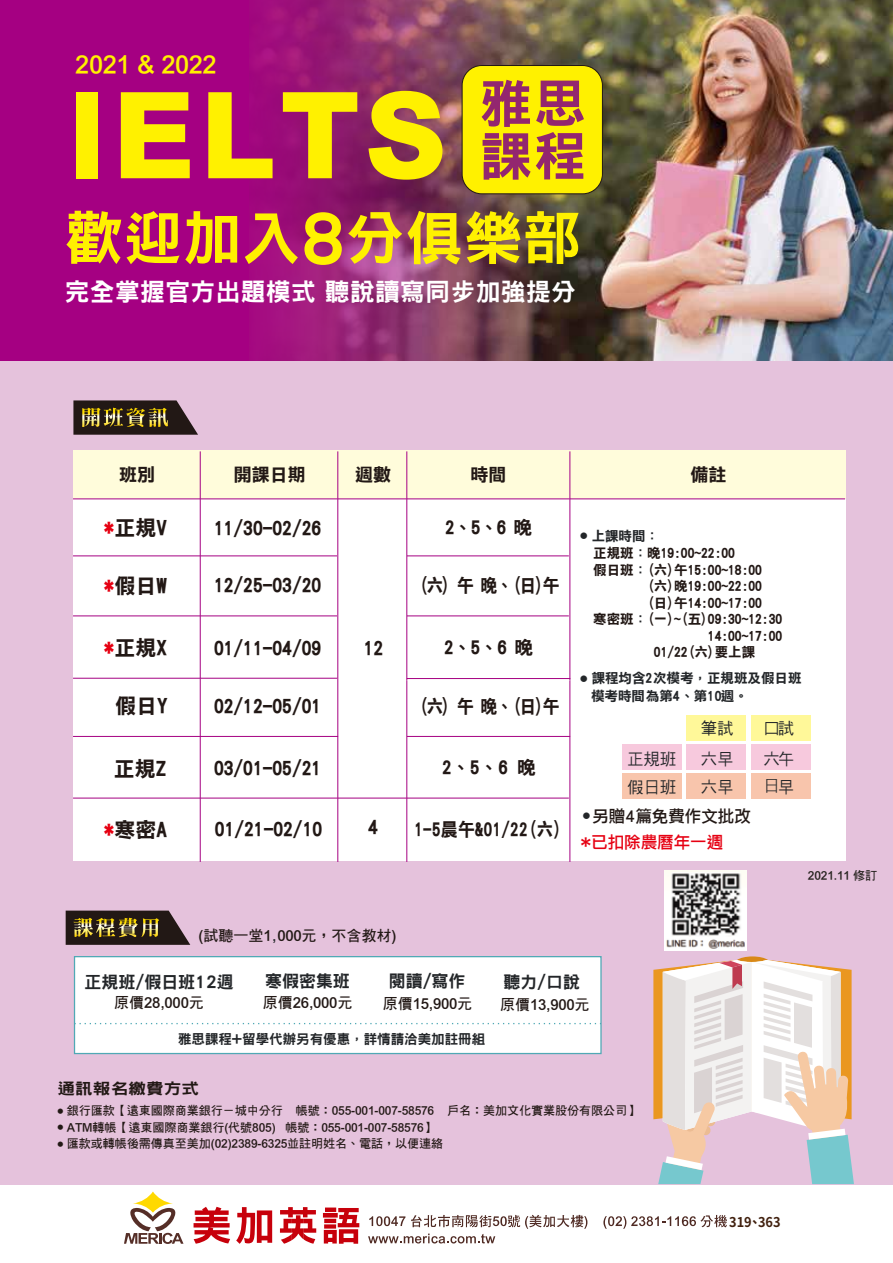
<style>
.page{position:relative;width:893px;height:1263px;background:#fff}
.page>*{position:absolute;margin:0;border:0;box-sizing:border-box;transform-origin:0 0}
.t1{font:120px "DF Hei UB HKP BF";letter-spacing:.05em;color:#fff100}
.t2{font:58.5px "DFN Hei XB HKP BF";letter-spacing:.01em;color:#fff100}
.t3{font:52.5px/52.5px "DFN Hei XB HKP BF";color:#93266f}
.t4{font:25.5px "DF Hei Bd HKP BF";color:#fff100}
.t5{font:24.75px "DFN Hei XB HKP BF";letter-spacing:.015em;color:#fff}
.t6{font:21px "DF Li Hei W7 WIN BF";color:#221815}
.t7{font:19.5px "DF Li Hei W7 WIN BF";color:#221815}
.t8{font:18.75px "DF Li Hei W7 WIN BF";letter-spacing:.02em;color:#221815;scale:.9 1}
.t9{font:18.75px "DF Li Hei W7 WIN BF";letter-spacing:.02em;color:#221815}
.t10{font:18px "DF Li Hei Std W7";color:#221815}
.t11{font:16.95px "DFN Hei XB HKP BF";color:#232629}
.t12{font:16.5px/25.8px "DF Li Hei W5 WINP BF";color:#221815}
.t13{font:16.35px/30.5px "DF Hei Md HKP BF";color:#232629}
.t14{font:16.35px "Microsoft Jheng Hei";color:#232629}
.t15{font:15.45px "DFN Hei XB HKP BF";color:#221815;scale:1.15 1}
.t16{font:15px "DF Hei Bd HKP BF";color:#221815}
.t17{font:13.5px "DF Li Hei W7 WIN BF";color:#221815}
.t18{font:13.5px/18px "DF Li Hei W7 WIN BF";color:#232629}
.t19{font:13.5px "DFN Hei XB HKP BF";color:#232629}
.t20{font:700 13.5px "Noto Sans CJ Ktc";color:#41210f;scale:.95 1}
.t21{font:12px "DF Hei Bd HKP BF";color:#221815}
.t22{font:12px "DF Hei Bd HKP BF";color:#24211d}
.s1{font-size:69px}
.s2{color:#e60012}
.s3{font-family:"DF Hei Md HKP BF";font-size:7.5px}
.s4{font-family:"DF Hei Md HKP BF"}
.s5{font-family:"DF Hei Md HKP BF";color:#232629}
.s6{color:#242729}
.s7{font-size:6px}
</style>
<div class="page">
<div style="left:0;top:0;width:893px;height:1185px;background:#e5c2dc"></div>
<div style="left:0;top:0;width:893px;height:361px;background:#a50082"></div>
<img style="left:252px;top:0;width:641px;height:361px">
<div style="left:462px;top:66px;width:140px;height:128px;background:#fff100;border-radius:20px"></div>
<div style="left:462px;top:65px;width:141px;height:129px;border:1px solid #221815;border-radius:20px"></div>
<svg style="left:66px;top:910px;width:124px;height:35px;background:#564734"></svg>
<svg style="left:73px;top:400px;width:125px;height:35px;background:#564735"></svg>
<svg style="left:653px;top:956px;width:201px;height:228px"></svg>
<svg style="left:124px;top:1191px;width:59px;height:53px"></svg>
<svg style="left:194px;top:1207px;width:36px;height:37px"></svg>
<svg style="left:236px;top:1207px;width:36px;height:37px"></svg>
<svg style="left:280px;top:1207px;width:36px;height:37px"></svg>
<svg style="left:323px;top:1207px;width:36px;height:37px"></svg>
<svg style="left:603px;top:1215px;width:124px;height:14px"></svg>
<svg style="left:368px;top:1215px;width:219px;height:28px"></svg>
<div style="left:73px;top:452px;width:773px;height:408px;background:#fff"></div>
<div style="left:73px;top:451px;width:773px;height:48px;background:#fffcdb"></div>
<div style="left:751px;top:715px;width:60px;height:25px;background:#fff899"></div>
<div style="left:751px;top:744px;width:60px;height:25px;background:#f7c9dd"></div>
<div style="left:751px;top:773px;width:60px;height:25px;background:#f8c5ac"></div>
<div style="left:686px;top:715px;width:60px;height:25px;background:#fff899"></div>
<div style="left:686px;top:744px;width:60px;height:25px;background:#f7c9dd"></div>
<div style="left:686px;top:773px;width:60px;height:25px;background:#f8c5ac"></div>
<div style="left:622px;top:744px;width:60px;height:25px;background:#f7c9dd"></div>
<div style="left:622px;top:773px;width:60px;height:25px;background:#f8c5ac"></div>
<hr style="left:73px;top:499px;width:772px;height:1px;background:#a50082">
<hr style="left:73px;top:556px;width:496px;height:1px;background:#a50082">
<hr style="left:73px;top:616px;width:496px;height:1px;background:#a50082">
<div style="left:338px;top:500px;width:69px;height:360px;background:#fff"></div>
<hr style="left:73px;top:798px;width:496px;height:1px;background:#a50082">
<hr style="left:570px;top:451px;width:1px;height:411px;background:#a50082">
<hr style="left:407px;top:451px;width:1px;height:411px;background:#a50082">
<hr style="left:338px;top:451px;width:1px;height:411px;background:#a50082">
<hr style="left:200px;top:451px;width:1px;height:411px;background:#a50082">
<hr style="left:73px;top:678px;width:264px;height:1px;background:#a50082">
<hr style="left:73px;top:736px;width:265px;height:1px;background:#a50082">
<hr style="left:407px;top:678px;width:163px;height:1px;background:#a50082">
<hr style="left:407px;top:736px;width:163px;height:1px;background:#a50082">
<div style="left:74px;top:956px;width:528px;height:98px;background:#fff;border:1px solid #50a9b5"></div>
<svg style="left:74px;top:1023px;width:527px;height:1px"></svg>
<img style="left:664px;top:870px;width:82px;height:80px">
<h3 class="t4" style="left:75px;top:51px;width:143px">2021 &amp; 2022</h3>
<h1 class="t1" style="left:67px;top:75px;width:380px">IELTS</h1>
<h3 class="t3" style="left:480px;top:77px;width:108px">雅思課程</h3>
<h2 class="t2" style="left:65px;top:208px;width:518px">歡迎加入<span class="s1">8</span>分俱樂部</h2>
<h3 class="t5" style="left:65px;top:280px;width:513px">完全掌握官方出題模式聽說讀寫同步加強提分</h3>
<h3 class="t10" style="left:119px;top:464px;width:37px">班別</h3>
<h3 class="t10" style="left:234px;top:464px;width:73px">開課日期</h3>
<h3 class="t10" style="left:355px;top:464px;width:37px">週數</h3>
<h3 class="t10" style="left:470px;top:464px;width:37px">時間</h3>
<h3 class="t10" style="left:690px;top:464px;width:37px">備註</h3>
<h3 class="t6" style="left:104px;top:517px;width:64px"><span class="s2">*</span>正規V</h3>
<h3 class="t6" style="left:104px;top:575px;width:64px"><span class="s2">*</span>假日W</h3>
<h3 class="t7" style="left:214px;top:518px;width:109px">11/30-02/26</h3>
<h3 class="t7" style="left:214px;top:576px;width:109px">12/25-03/20</h3>
<h3 class="t9" style="left:445px;top:518px;width:88px">2、5、6 晚</h3>
<h3 class="t8" style="left:419px;top:576px;width:158px">(六) 午 晚、(日)午</h3>
<p class="t18" style="left:580px;top:526px;width:81px"><span class="s3">●</span> 上課時間<span class="s4">：</span></p>
<p class="t17" style="left:593px;top:546px;width:143px">正規班<span class="s5">：</span>晚19:00~22:00</p>
<p class="t17" style="left:593px;top:563px;width:170px">假日班<span class="s5">：</span>(六)午15:00~18:00</p>
<p class="t17" style="left:647px;top:580px;width:116px">(六)晚19:00~22:00</p>
<p class="t17" style="left:647px;top:596px;width:116px">(日)午14:00~17:00</p>
<p class="t17" style="left:593px;top:612px;width:190px">寒密班<span class="s5">：</span>(一)~(五)09:30~12:30</p>
<p class="t17" style="left:708px;top:629px;width:76px">14:00~17:00</p>
<p class="t17" style="left:654px;top:646px;width:103px">01/22(六)要上課</p>
<h3 class="t6" style="left:104px;top:637px;width:64px"><span class="s2">*</span>正規X</h3>
<h3 class="t7" style="left:214px;top:638px;width:109px">01/11-04/09</h3>
<h3 class="t9" style="left:444px;top:638px;width:91px">2、5、6 晚</h3>
<h3 class="t7" style="left:364px;top:639px;width:21px">12</h3>
<h3 class="t6" style="left:115px;top:695px;width:54px">假日Y</h3>
<h3 class="t7" style="left:214px;top:696px;width:109px">02/12-05/01</h3>
<h3 class="t8" style="left:419px;top:697px;width:158px">(六) 午 晚、(日)午</h3>
<h3 class="t6" style="left:114px;top:758px;width:54px">正規Z</h3>
<h3 class="t7" style="left:214px;top:758px;width:109px">03/01-05/21</h3>
<h3 class="t9" style="left:442px;top:758px;width:95px">2、5、6 晚</h3>
<h3 class="t6" style="left:104px;top:819px;width:64px"><span class="s2">*</span>寒密A</h3>
<h3 class="t7" style="left:215px;top:820px;width:109px">01/21-02/10</h3>
<h3 class="t7" style="left:368px;top:817px;width:11px">4</h3>
<h3 class="t8" style="left:414px;top:820px;width:166px">1-5晨午&amp;01/22(六)</h3>
<p class="t16" style="left:199px;top:928px;width:199px">(試聽一堂1<span class="s6">,</span>000元，不含教材)</p>
<p class="t18" style="left:591px;top:669px;width:212px;text-indent:-11px"><span class="s3">●</span> 課程均含2次模考，正規班及假日班模考時間為第4、第10週。</p>
<h3 class="t13" style="left:701px;top:714px;width:34px">筆試六早</h3>
<h3 class="t13" style="left:701px;top:772px;width:34px">六早</h3>
<h3 class="t13" style="left:763px;top:713px;width:32px">口試六午</h3>
<h3 class="t14" style="left:763px;top:776px;width:32px">日<span class="s4">早</span></h3>
<h3 class="t13" style="left:627px;top:745px;width:50px;line-height:28.5px">正規班假日班</h3>
<h3 class="t12" style="left:580px;top:803px;width:172px"><sup>●</sup> 另贈4篇免費作文批改<span class="s2">*已扣除農曆年一週</span></h3>
<p class="t22" style="left:808px;top:869px;width:71px">2021.11 修訂</p>
<h3 class="t11" style="left:389px;top:973px;width:78px">閱讀/寫作</h3>
<p class="t16" style="left:383px;top:995px;width:91px">原價15,900元</p>
<h3 class="t11" style="left:265px;top:972px;width:86px">寒假密集班</h3>
<p class="t16" style="left:263px;top:995px;width:91px">原價26,000元</p>
<h3 class="t11" style="left:85px;top:973px;width:151px">正規班/假日班12週</h3>
<p class="t16" style="left:114px;top:995px;width:91px">原價28,000元</p>
<p class="t19" style="left:178px;top:1032px;width:309px">雅思課程+留學代辦另有優惠，詳情請洽美加註冊組</p>
<h3 class="t11" style="left:503px;top:974px;width:78px">聽力/口說</h3>
<p class="t16" style="left:500px;top:996px;width:91px">原價13,900元</p>
<p class="t15" style="left:58px;top:1080px;width:124px">通訊報名繳費方式</p>
<p class="t21" style="left:58px;top:1105px;width:583px"><span class="s7">●</span> 銀行匯款【遠東國際商業銀行－城中分行 帳號：055-001-007-58576 戶名：美加文化實業股份有限公司】</p>
<p class="t21" style="left:58px;top:1121px;width:379px"><span class="s7">●</span> ATM轉帳【遠東國際商業銀行(代號805) 帳號：055-001-007-58576】</p>
<p class="t21" style="left:58px;top:1138px;width:387px"><span class="s7">●</span> 匯款或轉帳後需傳真至美加(02)2389-6325並註明姓名、電話，以便連絡</p>
<p class="t20" style="left:729px;top:1214px;width:56px">319、363</p>
</div>
